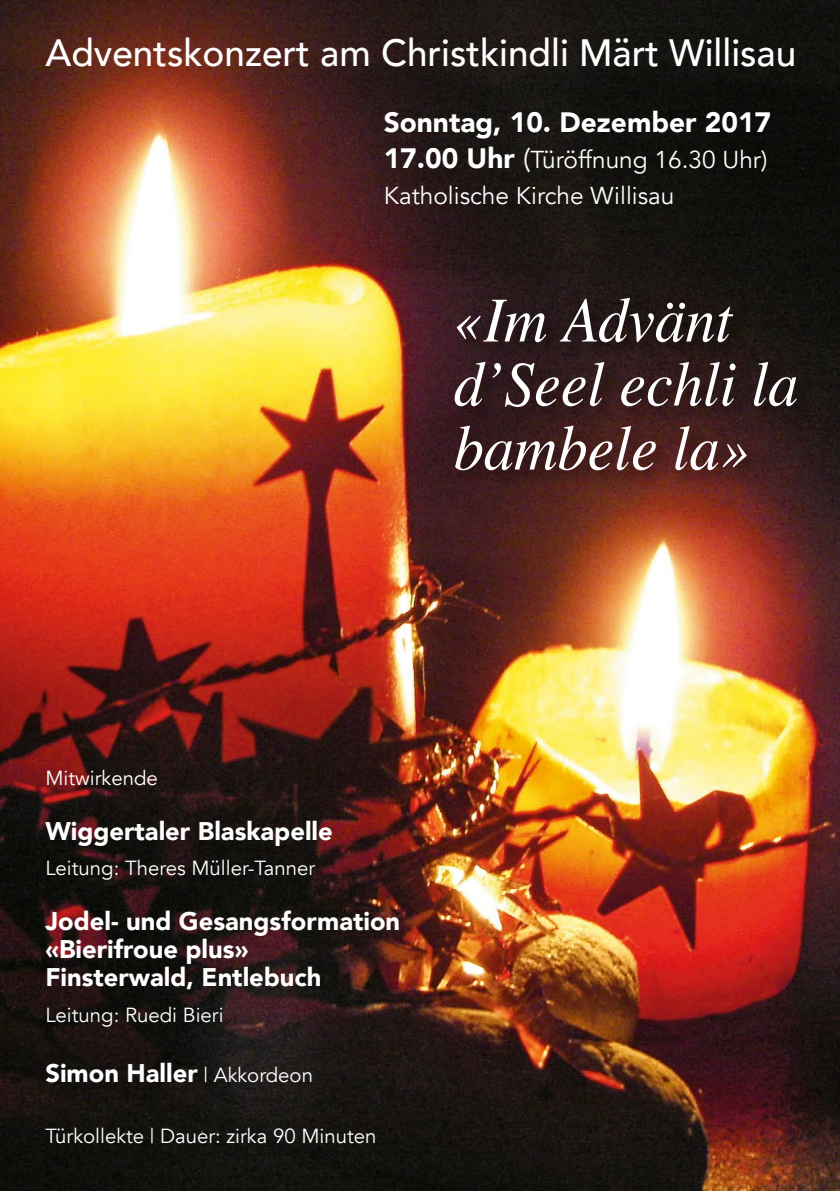
<style>
.page{position:relative;width:840px;height:1191px;background:#fff}
.page>*{position:absolute;margin:0;border:0;box-sizing:border-box;transform-origin:0 0}
.t1{font:italic 64px/64px "Times";color:#fff;scale:.94 1}
.t2{font:500 38px "Avenir";color:#fff}
.t3{font:900 28px "Avenir";color:#fff}
.t4{font:900 25.4px/28px "Avenir";color:#fff}
.t5{font:24.4px/36px "Avenir";color:#fff}
.t6{font:20.4px "Avenir";color:#fff}
.s1{font-weight:900;font-size:28px}
.s2{font-size:28px}
.s3{font-weight:400;font-size:20.4px}
</style>
<div class="page">
<img style="left:0;top:0;width:839px;height:1191px">
<div style="left:452px;top:295px;width:361px;height:194px;background:#000;opacity:.45"></div>
<h2 class="t2" style="left:45px;top:19px;width:752px">Adventskonzert am Christkindli Märt Willisau</h2>
<p class="t3" style="left:383px;top:98px;width:389px">Sonntag, 10. Dezember 2017</p>
<p class="t5" style="left:383px;top:142px;width:385px"><span class="s1">17.00 Uhr</span> <span class="s2">(</span>Türöffnung 16.30 Uhr)<br>Katholische Kirche Willisau</p>
<h1 class="t1" style="left:453px;top:284px;width:368px">«Im Advänt d’Seel echli la bambele la»</h1>
<p class="t6" style="left:45px;top:766px;width:114px">Mitwirkende</p>
<p class="t4" style="left:45px;top:816px;width:289px">Wiggertaler Blaskapelle</p>
<p class="t6" style="left:45px;top:856px;width:271px">Leitung: Theres Müller-Tanner</p>
<p class="t4" style="left:45px;top:906px;width:356px">Jodel- und Gesangsformation «Bierifroue plus»<br>Finsterwald, Entlebuch</p>
<p class="t6" style="left:45px;top:1002px;width:179px">Leitung: Ruedi Bieri</p>
<p class="t4" style="left:45px;top:1058px;width:269px">Simon Haller <span class="s3">| Akkordeon</span></p>
<p class="t6" style="left:45px;top:1124px;width:332px">Türkollekte | Dauer: zirka 90 Minuten</p>
</div>
